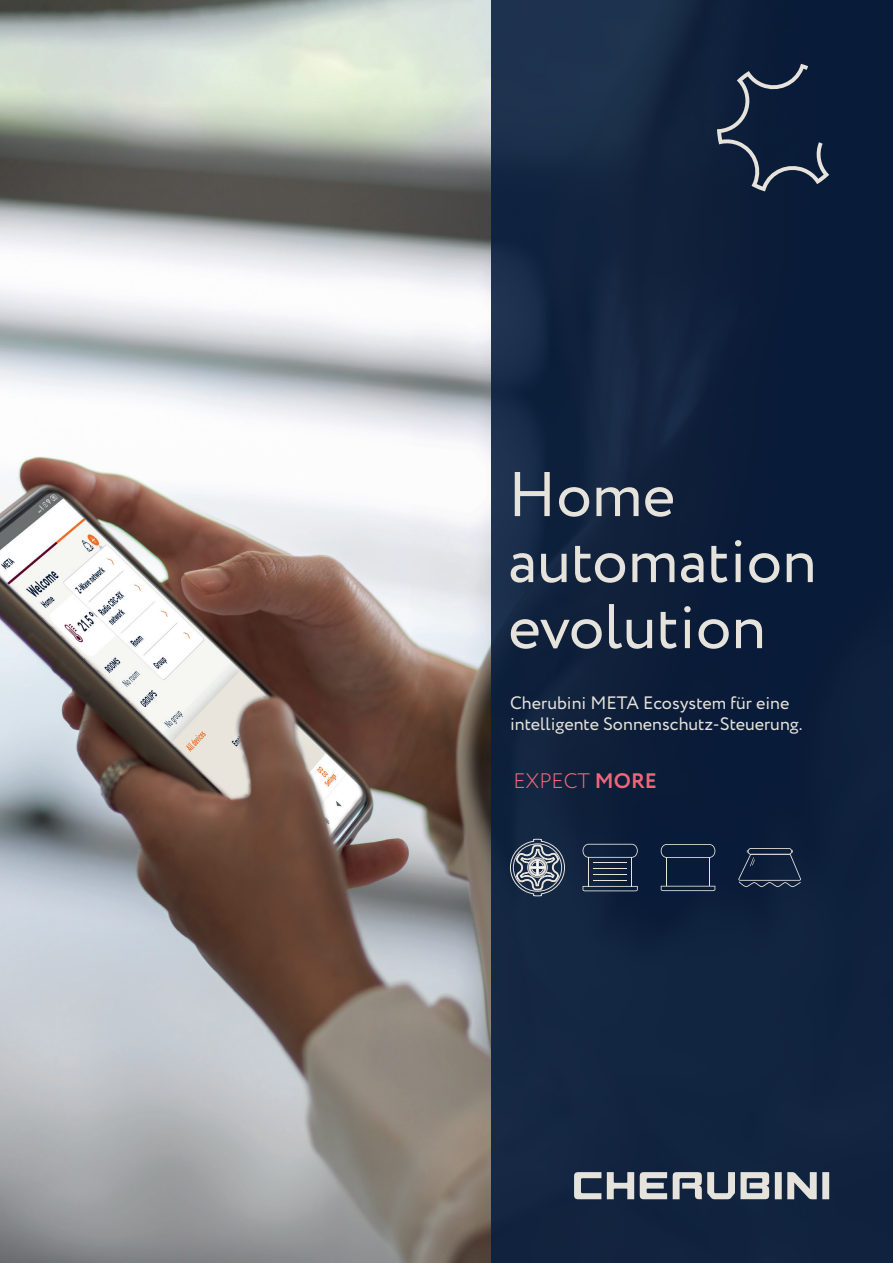
<style>
.page{position:relative;width:893px;height:1263px;background:#fff}
.page>*{position:absolute;margin:0;border:0;box-sizing:border-box;transform-origin:0 0}
.t1{font:63px/66px "Circe";color:#e6e2dc}
.t2{font:300 21px "Circe";color:#f1657a}
.t3{font:18px/21.6px "Circe";color:#e6e2dc}
.s1{font-weight:700}
</style>
<div class="page">
<img style="left:0;top:0;width:491px;height:1263px">
<div style="left:491px;top:0;width:402px;height:1263px;background:linear-gradient(to right,#162844,#091b38)"></div>
<svg style="left:717px;top:64px;width:112px;height:127px"></svg>
<div style="left:822px;top:1172px;width:7px;height:27px;background:#e6e2dc"></div>
<div style="left:775px;top:1172px;width:7px;height:27px;background:#e6e2dc"></div>
<svg style="left:574px;top:1172px;width:27px;height:27px"></svg>
<svg style="left:607px;top:1172px;width:27px;height:27px"></svg>
<svg style="left:640px;top:1172px;width:27px;height:27px"></svg>
<svg style="left:787px;top:1172px;width:30px;height:27px"></svg>
<svg style="left:673px;top:1172px;width:96px;height:27px"></svg>
<svg style="left:510px;top:839px;width:55px;height:57px"></svg>
<svg style="left:661px;top:844px;width:54px;height:47px"></svg>
<svg style="left:583px;top:844px;width:55px;height:47px"></svg>
<hr style="left:593px;top:862px;width:34px;height:1px;background:#e6e2dc">
<hr style="left:593px;top:868px;width:34px;height:1px;background:#e6e2dc">
<hr style="left:593px;top:874px;width:34px;height:1px;background:#e6e2dc">
<hr style="left:593px;top:880px;width:34px;height:1px;background:#e6e2dc">
<svg style="left:738px;top:848px;width:63px;height:39px"></svg>
<h1 class="t1" style="left:508px;top:464px;width:310px">Home automation evolution</h1>
<p class="t3" style="left:510px;top:692px;width:294px">Cherubini META Ecosystem für eine intelligente Sonnenschutz-Steuerung.</p>
<p class="t2" style="left:513px;top:767px;width:145px">EXPECT <span class="s1">MORE</span></p>
</div>
